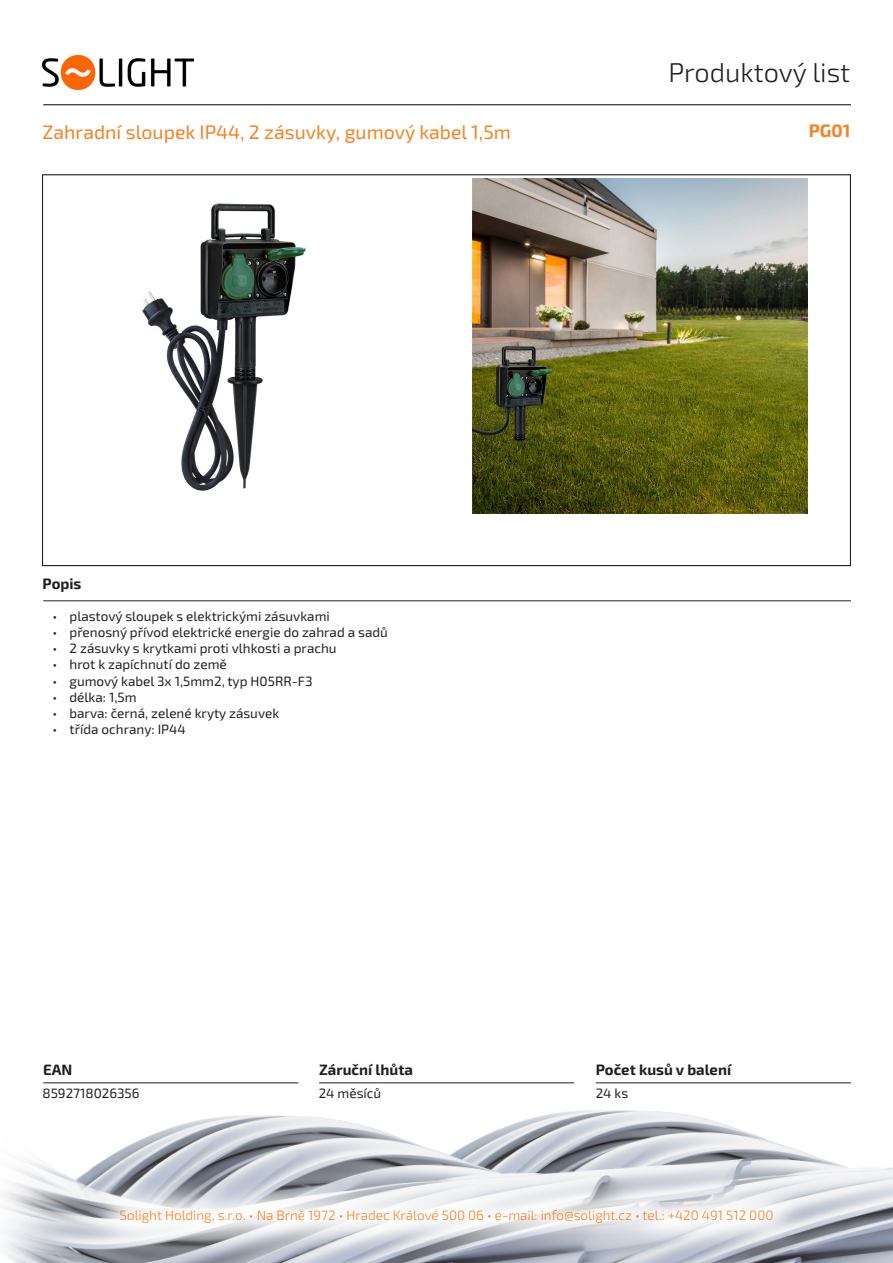
<style>
.page{position:relative;width:893px;height:1263px;background:#fff}
.page>*{position:absolute;margin:0;border:0;box-sizing:border-box;transform-origin:0 0}
.t1{font:300 27px "Exo 2.0";color:#231f20}
.t2{font:19.5px "Exo 2.0";color:#f58220}
.Kód_produktu{font:700 18px "Exo 2.0";color:#f58220}
.t3{font:700 15px "Exo 2.0";color:#231f20}
.t4{font:13.5px "Exo 2.0";color:#231f20}
.t5{font:300 13.5px "Exo 2.0";color:#f58220}
</style>
<div class="page">
<img style="left:3px;top:1082px;width:890px;height:181px">
<hr style="left:43px;top:104px;width:808px;height:1px;background:#231f20">
<hr style="left:43px;top:600px;width:808px;height:1px;background:#231f20">
<hr style="left:596px;top:1082px;width:255px;height:1px;background:#231f20">
<hr style="left:319px;top:1082px;width:255px;height:1px;background:#231f20">
<hr style="left:43px;top:1082px;width:255px;height:1px;background:#231f20">
<svg style="left:85px;top:1174px;width:723px;height:84px"></svg>
<img style="left:43px;top:55px;width:150px;height:34px">
<img style="left:142px;top:203px;width:164px;height:288px">
<img style="left:473px;top:179px;width:334px;height:334px">
<h1 class="t1" style="left:668px;top:57px;width:183px">Produktový list</h1>
<p class="t2" style="left:43px;top:120px;width:470px">Zahradní sloupek IP44, 2 zásuvky, gumový kabel 1,5m</p>
<p class="Kód_produktu" style="left:809px;top:120px;width:43px">PG01</p>
<p class="t3" style="left:43px;top:575px;width:40px">Popis</p>
<p class="t4" style="left:53px;top:608px;width:279px">• plastový sloupek s elektrickými zásuvkami</p>
<p class="t4" style="left:53px;top:624px;width:337px">• přenosný přívod elektrické energie do zahrad a sadů</p>
<p class="t4" style="left:53px;top:640px;width:286px">• 2 zásuvky s krytkami proti vlhkosti a prachu</p>
<p class="t4" style="left:53px;top:657px;width:176px">• hrot k zapíchnutí do země</p>
<p class="t4" style="left:53px;top:673px;width:262px">• gumový kabel 3x 1,5mm2, typ H05RR-F3</p>
<p class="t4" style="left:53px;top:689px;width:85px">• délka: 1,5m</p>
<p class="t4" style="left:53px;top:705px;width:228px">• barva: černá, zelené kryty zásuvek</p>
<p class="t4" style="left:53px;top:721px;width:135px">• třída ochrany: IP44</p>
<p class="t3" style="left:43px;top:1060px;width:31px">EAN</p>
<p class="t3" style="left:319px;top:1060px;width:95px">Záruční lhůta</p>
<p class="t3" style="left:596px;top:1060px;width:137px">Počet kusů v balení</p>
<p class="t4" style="left:43px;top:1085px;width:99px">8592718026356</p>
<p class="t4" style="left:319px;top:1085px;width:64px">24 měsíců</p>
<p class="t4" style="left:596px;top:1085px;width:34px">24 ks</p>
<p class="t5" style="left:120px;top:1208px;width:655px">Solight Holding, s.r.o. • Na Brně 1972 • Hradec Králové 500 06 • e-mail: info@solight.cz • tel.: +420 491 512 000</p>
</div>
